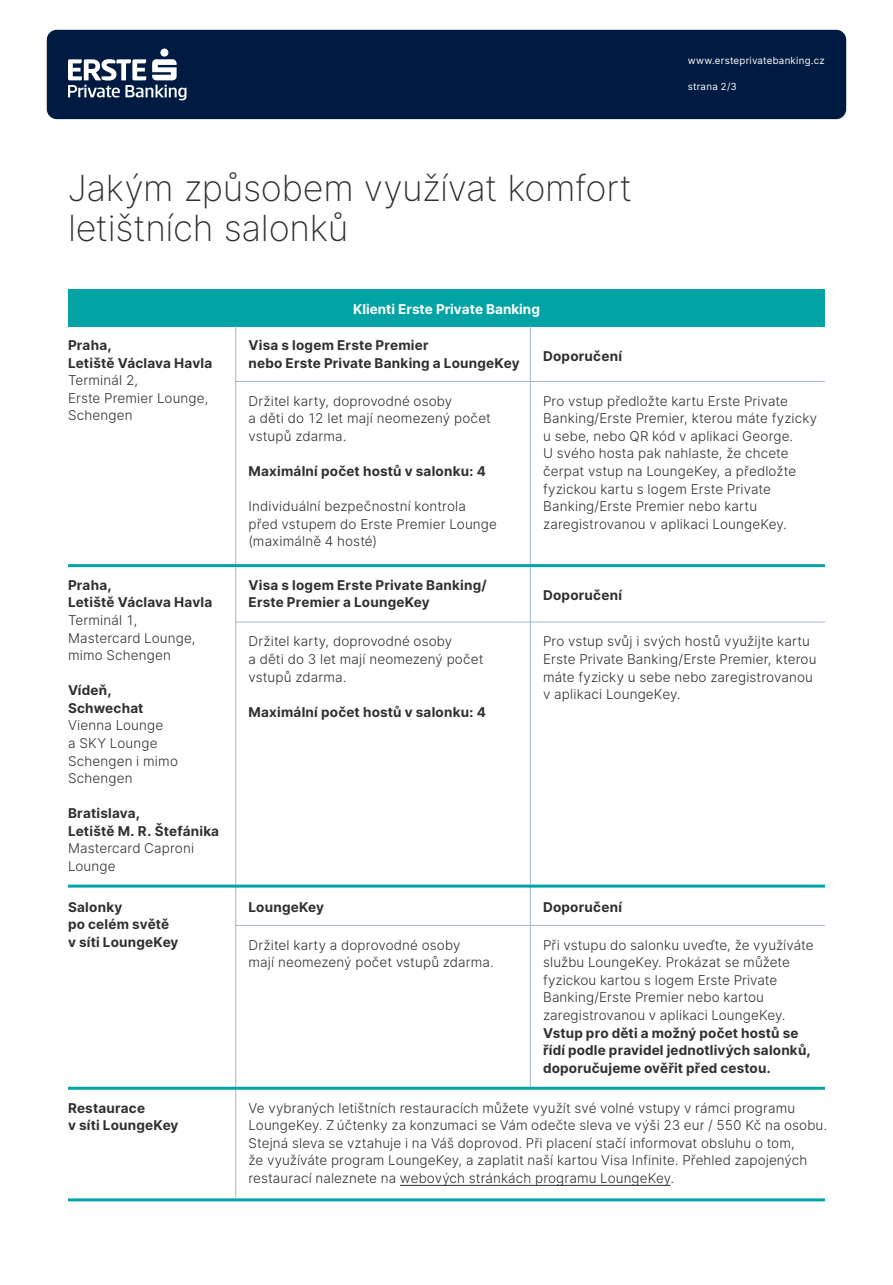
<style>
.page{position:relative;width:893px;height:1285px;background:#fff}
.page>*{position:absolute;margin:0;border:0;box-sizing:border-box;transform-origin:0 0}
.t1{font:200 36px/39.6px "Inter";letter-spacing:-.01em;color:#303030}
.t2{font:300 13.5px/17.5px "Inter";letter-spacing:.01em;color:#303030}
.t3{font:700 13.5px/17.5px "Inter";letter-spacing:.015em;color:#303030}
.t4{font:700 13.5px "Inter";color:#fff}
.t5{font:9.75px "Inter";letter-spacing:.025em;color:#fff}
</style>
<div class="page">
<div style="left:68px;top:289px;width:757px;height:37px;background:#02a3a4"></div>
<hr style="left:235px;top:326px;width:1px;height:870px;background:#a3b5c9">
<hr style="left:530px;top:326px;width:1px;height:761px;background:#a3b5c9">
<hr style="left:68px;top:564px;width:757px;height:3px;background:#02a3a4">
<hr style="left:68px;top:884px;width:757px;height:3px;background:#02a3a4">
<hr style="left:68px;top:1086px;width:757px;height:3px;background:#02a3a4">
<hr style="left:400px;top:1184px;width:270px;height:1px;background:#303030">
<hr style="left:68px;top:1198px;width:757px;height:3px;background:#02a3a4">
<hr style="left:236px;top:381px;width:589px;height:1px;background:#a3b5c9">
<hr style="left:236px;top:621px;width:589px;height:1px;background:#a3b5c9">
<hr style="left:236px;top:924px;width:589px;height:1px;background:#a3b5c9">
<div style="left:47px;top:30px;width:799px;height:89px;background:#001b41;border-radius:10px"></div>
<div style="left:160px;top:49px;width:8px;height:8px;background:#fff;border-radius:50%"></div>
<svg style="left:68px;top:59px;width:118px;height:41px"></svg>
<h1 class="t1" style="left:68px;top:168px;width:565px">Jakým způsobem využívat komfort letištních salonků</h1>
<p class="t4" style="left:353px;top:299px;width:188px">Klienti Erste Private Banking</p>
<p class="t5" style="left:688px;top:54px;width:138px">www.ersteprivatebanking.cz</p>
<p class="t5" style="left:688px;top:79px;width:51px">strana 2/3</p>
<p class="t3" style="left:68px;top:336px;width:146px">Praha,<br>Letiště Václava Havla</p>
<p class="t2" style="left:68px;top:371px;width:142px">Terminál 2,<br>Erste Premier Lounge,<br>Schengen</p>
<p class="t3" style="left:249px;top:336px;width:273px">Visa s logem Erste Premier<br>nebo Erste Private Banking a LoungeKey</p>
<p class="t3" style="left:543px;top:346px;width:80px">Doporučení</p>
<p class="t2" style="left:249px;top:392px;width:244px">Držitel karty, doprovodné osoby<br>a děti do 12 let mají neomezený počet vstupů zdarma.</p>
<p class="t3" style="left:249px;top:462px;width:239px">Maximální počet hostů v salonku: 4</p>
<p class="t2" style="left:249px;top:497px;width:250px">Individuální bezpečnostní kontrola před vstupem do Erste Premier Lounge (maximálně 4 hosté)</p>
<p class="t2" style="left:543px;top:392px;width:276px">Pro vstup předložte kartu Erste Private Banking/Erste Premier, kterou máte fyzicky u sebe, nebo QR kód v aplikaci George.<br>U svého hosta pak nahlaste, že chcete čerpat vstup na LoungeKey, a předložte fyzickou kartu s logem Erste Private Banking/Erste Premier nebo kartu zaregistrovanou v aplikaci LoungeKey.</p>
<p class="t3" style="left:68px;top:575px;width:146px">Praha,<br>Letiště Václava Havla</p>
<p class="t2" style="left:68px;top:611px;width:129px">Terminál 1,<br>Mastercard Lounge, mimo Schengen</p>
<p class="t3" style="left:68px;top:681px;width:77px">Vídeň,<br>Schwechat</p>
<p class="t2" style="left:68px;top:716px;width:111px">Vienna Lounge<br>a SKY Lounge<br>Schengen i mimo<br>Schengen</p>
<p class="t3" style="left:68px;top:804px;width:153px">Bratislava,<br>Letiště M. R. Štefánika</p>
<p class="t2" style="left:68px;top:839px;width:128px">Mastercard Caproni<br>Lounge</p>
<p class="t3" style="left:249px;top:575px;width:240px">Visa s logem Erste Private Banking/<br>Erste Premier a LoungeKey</p>
<p class="t3" style="left:543px;top:586px;width:80px">Doporučení</p>
<p class="t2" style="left:249px;top:632px;width:236px">Držitel karty, doprovodné osoby<br>a děti do 3 let mají neomezený počet vstupů zdarma.</p>
<p class="t3" style="left:249px;top:702px;width:239px">Maximální počet hostů v salonku: 4</p>
<p class="t2" style="left:543px;top:632px;width:275px">Pro vstup svůj i svých hostů využijte kartu Erste Private Banking/Erste Premier, kterou máte fyzicky u sebe nebo zaregistrovanou v aplikaci LoungeKey.</p>
<p class="t3" style="left:68px;top:897px;width:112px">Salonky<br>po celém světě v síti LoungeKey</p>
<p class="t3" style="left:249px;top:897px;width:77px">LoungeKey</p>
<p class="t3" style="left:543px;top:897px;width:80px">Doporučení</p>
<p class="t2" style="left:249px;top:935px;width:247px">Držitel karty a doprovodné osoby<br>mají neomezený počet vstupů zdarma.</p>
<p class="t2" style="left:543px;top:935px;width:272px">Při vstupu do salonku uveďte, že využíváte službu LoungeKey. Prokázat se můžete fyzickou kartou s logem Erste Private Banking/Erste Premier nebo kartou zaregistrovanou v aplikaci LoungeKey.</p>
<p class="t3" style="left:543px;top:1023px;width:270px">Vstup pro děti a možný počet hostů se řídí podle pravidel jednotlivých salonků, doporučujeme ověřit před cestou.</p>
<p class="t3" style="left:68px;top:1098px;width:112px">Restaurace<br>v síti LoungeKey</p>
<p class="t2" style="left:249px;top:1098px;width:580px">Ve vybraných letištních restauracích můžete využít své volné vstupy v rámci programu LoungeKey. Z účtenky za konzumaci se Vám odečte sleva ve výši 23 eur / 550 Kč na osobu.<br>Stejná sleva se vztahuje i na Váš doprovod. Při placení stačí informovat obsluhu o tom,<br>že využíváte program LoungeKey, a zaplatit naší kartou Visa Infinite. Přehled zapojených restaurací naleznete na webových stránkách programu LoungeKey.</p>
</div>
